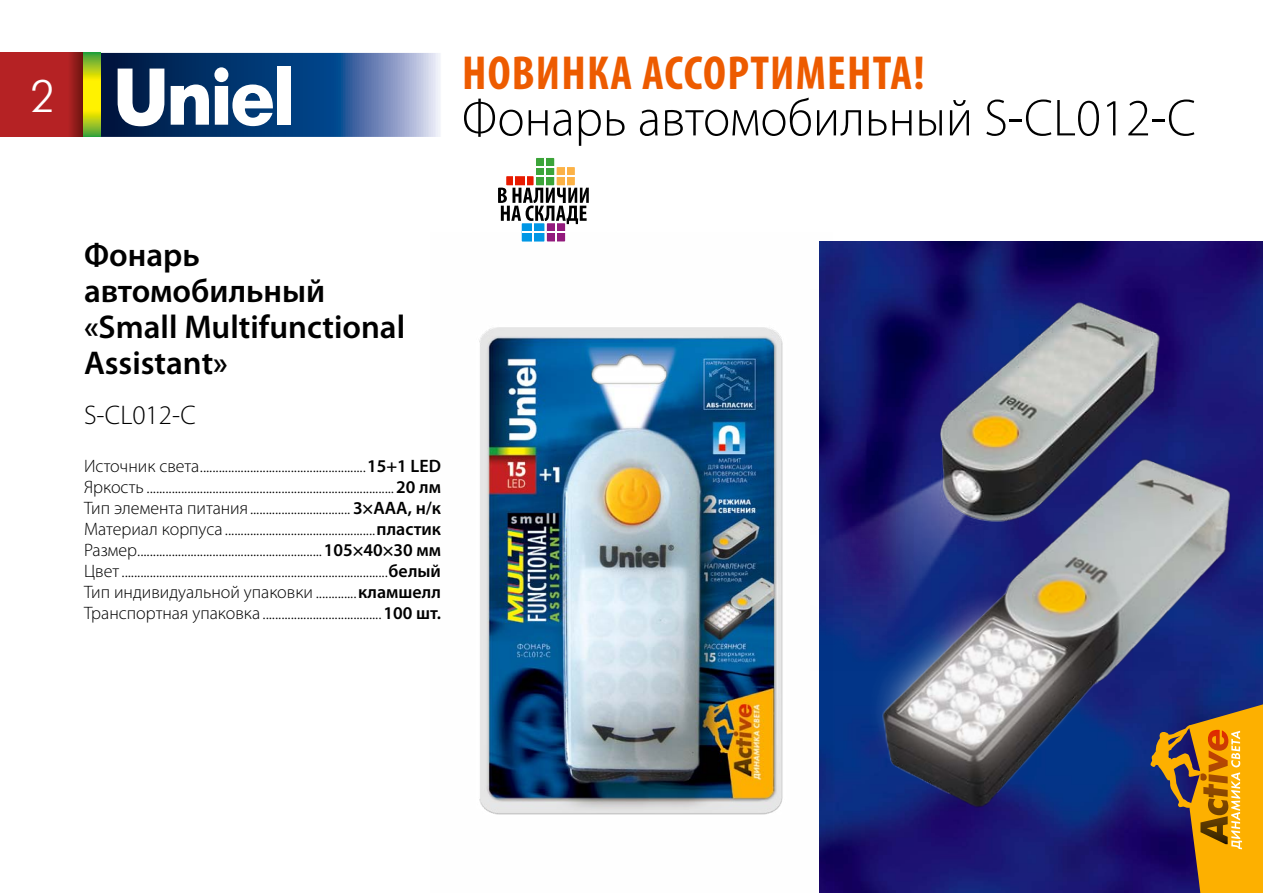
<style>
.page{position:relative;width:1263px;height:893px;background:#fff}
.page>*{position:absolute;margin:0;border:0;box-sizing:border-box;transform-origin:0 0}
.t1{font:300 52.5px "Myriad Pro";color:#000}
.t2{font:700 condensed 48px "Myriad Pro";letter-spacing:.025em;color:#ed5b00}
.t3{font:45px "Futuris Light C";color:#fff}
.t4{font:600 33px/36px "Myriad Pro";color:#000}
.t5{font:300 27px "Myriad Pro";color:#000}
.t6{font:300 18px/21px "Myriad Pro";color:#000;text-align:justify}
.s1{font-weight:600}
</style>
<div class="page">
<img style="left:833px;top:242px;width:430px;height:651px">
<svg style="left:101px;top:53px;width:339px;height:84px;background:#3c6194"></svg>
<svg style="left:118px;top:69px;width:46px;height:57px"></svg>
<svg style="left:171px;top:67px;width:102px;height:59px"></svg>
<div style="left:277px;top:66px;width:13px;height:59px;background:#fff"></div>
<svg style="left:0;top:53px;width:84px;height:84px;background:#ae2221"></svg>
<svg style="left:84px;top:53px;width:17px;height:84px"></svg>
<img style="left:833px;top:440px;width:430px;height:402px">
<img style="left:833px;top:290px;width:340px;height:381px">
<svg style="left:1150px;top:704px;width:113px;height:189px;background:#9f702e"></svg>
<img style="left:479px;top:241px;width:354px;height:652px">
<div style="left:536px;top:158px;width:18px;height:27px;background:#3ca439"></div>
<hr style="left:544px;top:158px;width:2px;height:27px;background:#fff">
<svg style="left:522px;top:223px;width:22px;height:19px"></svg>
<svg style="left:498px;top:166px;width:91px;height:75px"></svg>
<h3 class="t3" style="left:30px;top:74px;width:26px">2</h3>
<h2 class="t2" style="left:462px;top:43px;width:464px">НОВИНКА АССОРТИМЕНТА!</h2>
<h1 class="t1" style="left:462px;top:89px;width:735px">Фонарь автомобильный S-CL012-C</h1>
<h3 class="t4" style="left:84px;top:236px;width:323px">Фонарь автомобильный «Small Multifunctional<br>Assistant»</h3>
<h3 class="t5" style="left:84px;top:400px;width:113px">S-CL012-C</h3>
<p class="t6" style="left:84px;top:455px;width:358px">Источник света.....................................................<span class="s1">15+1 LED </span>Яркость ...............................................................................<span class="s1">20 лм </span>Тип элемента питания................................ <span class="s1">3×ААА, н/к </span>Материал корпуса ................................................<span class="s1">пластик </span>Размер...........................................................<span class="s1">105×40×30 мм </span>Цвет.....................................................................................<span class="s1">белый </span>Тип индивидуальной упаковки .............<span class="s1">кламшелл </span>Транспортная упаковка ......................................<span class="s1">100 шт.</span></p>
</div>
